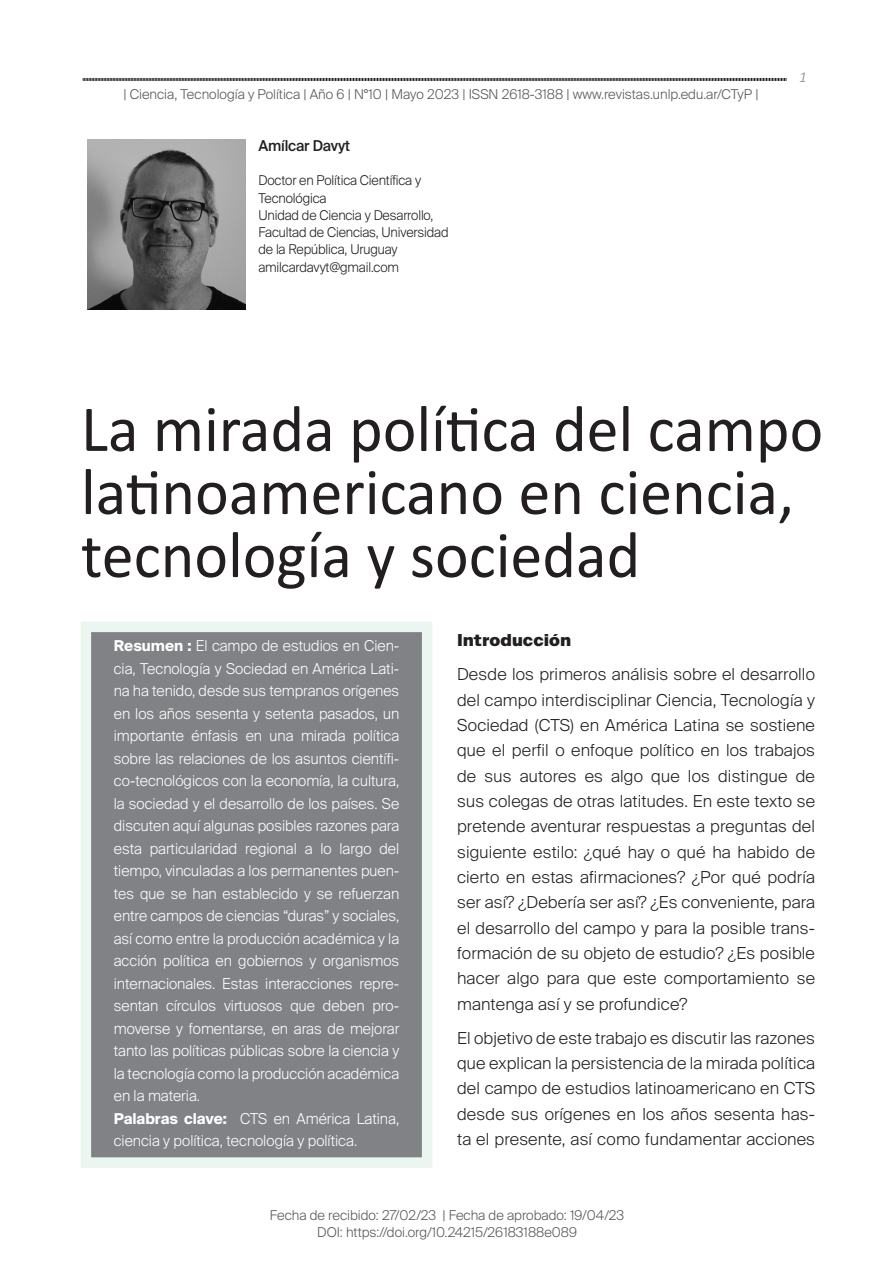
<style>
.page{position:relative;width:893px;height:1263px;background:#fff}
.page>*{position:absolute;margin:0;border:0;box-sizing:border-box;transform-origin:0 0}
.t1{font:66px/63px "Calibri";color:#231f20}
.t2{font:300 16.5px/25.3px "Suisse Intl";letter-spacing:.01em;color:#231f20;text-align:justify}
.t3{font:900 16.5px "Suisse Intl";color:#231f20}
.t4{font:300 15px/22.5px "Suisse Intl";color:#fff}
.t5{font:500 15px "Suisse Intl";letter-spacing:-.01em;color:#231f20}
.t6{font:italic 300 15px "Calibri";color:#808285}
.t7{font:300 13.5px/17.5px "Suisse Intl";color:#57585a;text-align:center}
.t8{font:300 13.5px/17.2px "Suisse Intl";letter-spacing:-.01em;color:#231f20}
.s1{font-weight:700}
</style>
<div class="page">
<div style="left:81px;top:622px;width:351px;height:546px;background:#808285;border:10px solid #ecf6f1"></div>
<img style="left:87px;top:139px;width:158px;height:171px">
<svg style="left:83px;top:78px;width:704px;height:3px;background:#6c6a6a"></svg>
<p class="t7" style="left:123px;top:85px;width:637px">| Ciencia, Tecnología y Política | Año 6 | N°10 | Mayo 2023 | ISSN 2618-3188 | www.revistas.unlp.edu.ar/CTyP |</p>
<p class="t5" style="left:258px;top:137px;width:93px">Amílcar Davyt</p>
<p class="t8" style="left:258px;top:172px;width:192px">Doctor en Política Científica y<br>Tecnológica<br>Unidad de Ciencia y Desarrollo,<br>Facultad de Ciencias, Universidad de la República, Uruguay amilcardavyt@gmail.com</p>
<p class="t6" style="left:799px;top:68px;width:9px">1</p>
<h1 class="t1" style="left:81px;top:396px;width:744px">La mirada política del campo latinoamericano en ciencia, tecnología y sociedad</h1>
<p class="t4" style="left:114px;top:635px;width:287px"><span class="s1">Resumen :</span> El campo de estudios en Cien&shy;cia, Tecnología y Sociedad en América Lati&shy;na ha tenido, desde sus tempranos orígenes en los años sesenta y setenta pasados, un importante énfasis en una mirada política sobre las relaciones de los asuntos científi&shy;co-tecnológicos con la economía, la cultura, la sociedad y el desarrollo de los países. Se discuten aquí algunas posibles razones para esta particularidad regional a lo largo del tiempo, vinculadas a los permanentes puen&shy;tes que se han establecido y se refuerzan entre campos de ciencias “duras” y sociales, así como entre la producción académica y la acción política en gobiernos y organismos internacionales. Estas interacciones repre&shy;sentan círculos virtuosos que deben pro&shy;moverse y fomentarse, en aras de mejorar tanto las políticas públicas sobre la ciencia y la tecnología como la producción académica en la materia.<br><span class="s1">Palabras clave:</span> CTS en América Latina, ciencia y política, tecnología y política.</p>
<p class="t3" style="left:457px;top:631px;width:115px">Introducción</p>
<p class="t2" style="left:457px;top:662px;width:359px">Desde los primeros análisis sobre el desarrollo del campo interdisciplinar Ciencia, Tecnología y Sociedad (CTS) en América Latina se sostiene que el perfil o enfoque político en los trabajos de sus autores es algo que los distingue de sus colegas de otras latitudes. En este texto se pretende aventurar respuestas a preguntas del siguiente estilo: ¿qué hay o qué ha habido de cierto en estas afirmaciones? ¿Por qué podría ser así? ¿Debería ser así? ¿Es conveniente, para el desarrollo del campo y para la posible trans&shy;formación de su objeto de estudio? ¿Es posible hacer algo para que este comportamiento se mantenga así y se profundice?</p>
<p class="t2" style="left:457px;top:1025px;width:359px">El objetivo de este trabajo es discutir las razones que explican la persistencia de la mirada política del campo de estudios latinoamericano en CTS desde sus orígenes en los años sesenta has&shy;ta el presente, así como fundamentar acciones</p>
<p class="t7" style="left:270px;top:1206px;width:356px">Fecha de recibido: 27/02/23 | Fecha de aprobado: 19/04/23<br>DOI: https://doi.org/10.24215/26183188e089</p>
</div>
